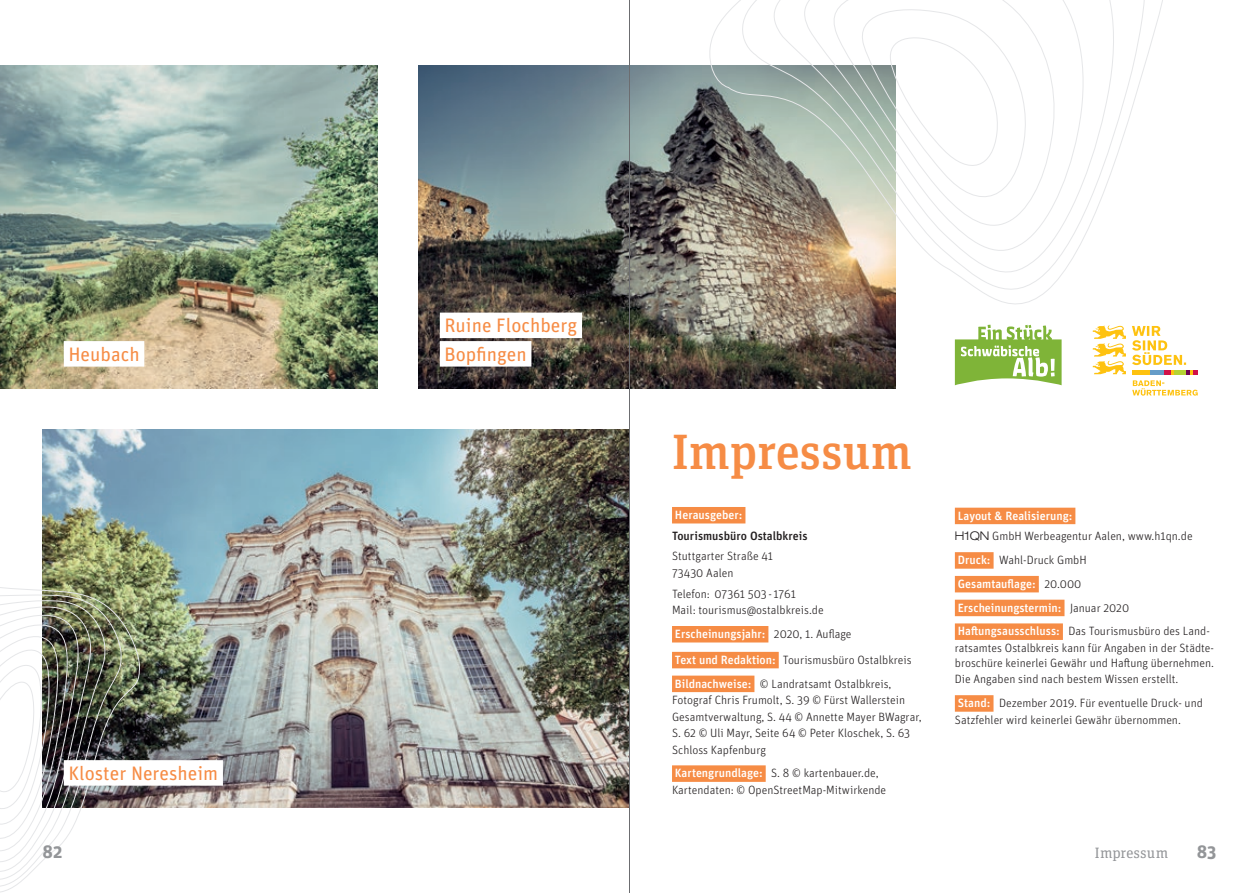
<style>
.page{position:relative;width:1259px;height:893px;background:#fff}
.page>*{position:absolute;margin:0;border:0;box-sizing:border-box;transform-origin:0 0}
.t1{font:500 49.5px "Unit Slab Pro";color:#f68c45}
.t2{font:19.5px/28.5px "Unit Pro";color:#f68c45}
.t3{font:700 18px "Unit Pro";color:#939598}
.t4{font:15px "Unit Slab Pro";letter-spacing:.01em;color:#939598}
.t5{font:300 12px/16.5px "Unit Pro";color:#231f20}
.t6{font:500 12px/23.7px "Unit Pro";color:#fff}
.t7{font:500 12px "Unit Pro";color:#231f20}
.s1{font-weight:500;color:#fff}
.s2{font-family:"Helvetica Neue LT Std";font-stretch:expanded}
.s3{font-weight:300;color:#231f20}
</style>
<div class="page">
<img style="left:0;top:66px;width:378px;height:323px">
<img style="left:43px;top:429px;width:586px;height:379px">
<img style="left:0;top:575px;width:141px;height:318px">
<div style="left:64px;top:341px;width:80px;height:26px;background:#fff"></div>
<div style="left:64px;top:760px;width:159px;height:26px;background:#fff"></div>
<div style="left:672px;top:507px;width:73px;height:16px;background:#f68c45"></div>
<div style="left:672px;top:626px;width:96px;height:16px;background:#f68c45"></div>
<div style="left:672px;top:652px;width:106px;height:16px;background:#f68c45"></div>
<div style="left:672px;top:676px;width:82px;height:16px;background:#f68c45"></div>
<div style="left:672px;top:765px;width:93px;height:17px;background:#f68c45"></div>
<div style="left:955px;top:508px;width:120px;height:16px;background:#f68c45"></div>
<div style="left:955px;top:552px;width:38px;height:17px;background:#f68c45"></div>
<div style="left:955px;top:576px;width:83px;height:16px;background:#f68c45"></div>
<div style="left:955px;top:600px;width:109px;height:16px;background:#f68c45"></div>
<div style="left:955px;top:623px;width:108px;height:17px;background:#f68c45"></div>
<div style="left:955px;top:695px;width:38px;height:17px;background:#f68c45"></div>
<img style="left:418px;top:66px;width:477px;height:323px">
<div style="left:440px;top:313px;width:142px;height:25px;background:#fff"></div>
<div style="left:440px;top:341px;width:91px;height:26px;background:#fff"></div>
<svg style="left:708px;top:0;width:455px;height:326px"></svg>
<svg style="left:955px;top:325px;width:106px;height:60px"></svg>
<svg style="left:1092px;top:325px;width:34px;height:49px"></svg>
<svg style="left:1132px;top:380px;width:65px;height:16px"></svg>
<svg style="left:1132px;top:326px;width:66px;height:48px"></svg>
<hr style="left:629px;top:0;width:1px;height:893px;background:#6c6d70">
<h2 class="t2" style="left:68px;top:339px;width:73px">Heubach</h2>
<h2 class="t2" style="left:68px;top:758px;width:151px">Kloster Neresheim</h2>
<h2 class="t2" style="left:444px;top:310px;width:134px">Ruine Flochberg<br>Bopfingen</h2>
<h1 class="t1" style="left:672px;top:417px;width:241px">Impressum</h1>
<p class="t6" style="left:675px;top:502px;width:69px">Herausgeber:</p>
<p class="t7" style="left:672px;top:527px;width:137px">Tourismusbüro Ostalbkreis</p>
<p class="t5" style="left:672px;top:548px;width:103px">Stuttgarter Straße 41<br>73430 Aalen</p>
<p class="t5" style="left:672px;top:585px;width:153px">Telefon: 07361 503 - 1761<br>Mail: tourismus@ostalbkreis.de</p>
<p class="t5" style="left:675px;top:621px;width:238px;line-height:25.8px"><span class="s1">Erscheinungsjahr:</span> 2020, 1. Auflage<br><span class="s1">Text und Redaktion:</span> Tourismusbüro Ostalbkreis</p>
<p class="t5" style="left:672px;top:675px;width:251px"><span class="s1">Bildnachweise:</span> © Landratsamt Ostalbkreis, Fotograf Chris Frumolt, S. 39 © Fürst Wallerstein Gesamtverwaltung, S. 44 © Annette Mayer BWagrar, S. 62 © Uli Mayr, Seite 64 © Peter Kloschek, S. 63<br>Schloss Kapfenburg</p>
<p class="t5" style="left:672px;top:765px;width:216px"><span class="s1">Kartengrundlage:</span> S. 8 © kartenbauer.de,<br>Kartendaten: © OpenStreetMap-Mitwirkende</p>
<p class="t5" style="left:955px;top:505px;width:239px;line-height:20.7px"><span class="s1">Layout &amp; Realisierung:<br></span><span class="s2">H1QN</span> GmbH Werbeagentur Aalen, www.h1qn.de</p>
<p class="t6" style="left:958px;top:548px;width:253px">Druck: <span class="s3">Wahl-Druck GmbH<br></span>Gesamtauflage: <span class="s3">20.000<br></span>Erscheinungstermin: <span class="s3">Januar 2020<br></span>Haftungsausschluss: <span class="s3">Das Tourismusbüro des Land-</span></p>
<p class="t5" style="left:955px;top:640px;width:261px;line-height:15px">ratsamtes Ostalbkreis kann für Angaben in der Städte&shy;broschüre keinerlei Gewähr und Haftung übernehmen.</p>
<p class="t5" style="left:955px;top:667px;width:249px;line-height:23.7px">Die Angaben sind nach bestem Wissen erstellt.<br><span class="s1">Stand:</span> Dezember 2019. Für eventuelle Druck- und</p>
<p class="t5" style="left:955px;top:711px;width:227px">Satzfehler wird keinerlei Gewähr übernommen.</p>
<h3 class="t3" style="left:43px;top:838px;width:21px">82</h3>
<p class="t4" style="left:1095px;top:842px;width:75px">Impressum</p>
<h3 class="t3" style="left:1196px;top:838px;width:21px">83</h3>
</div>
